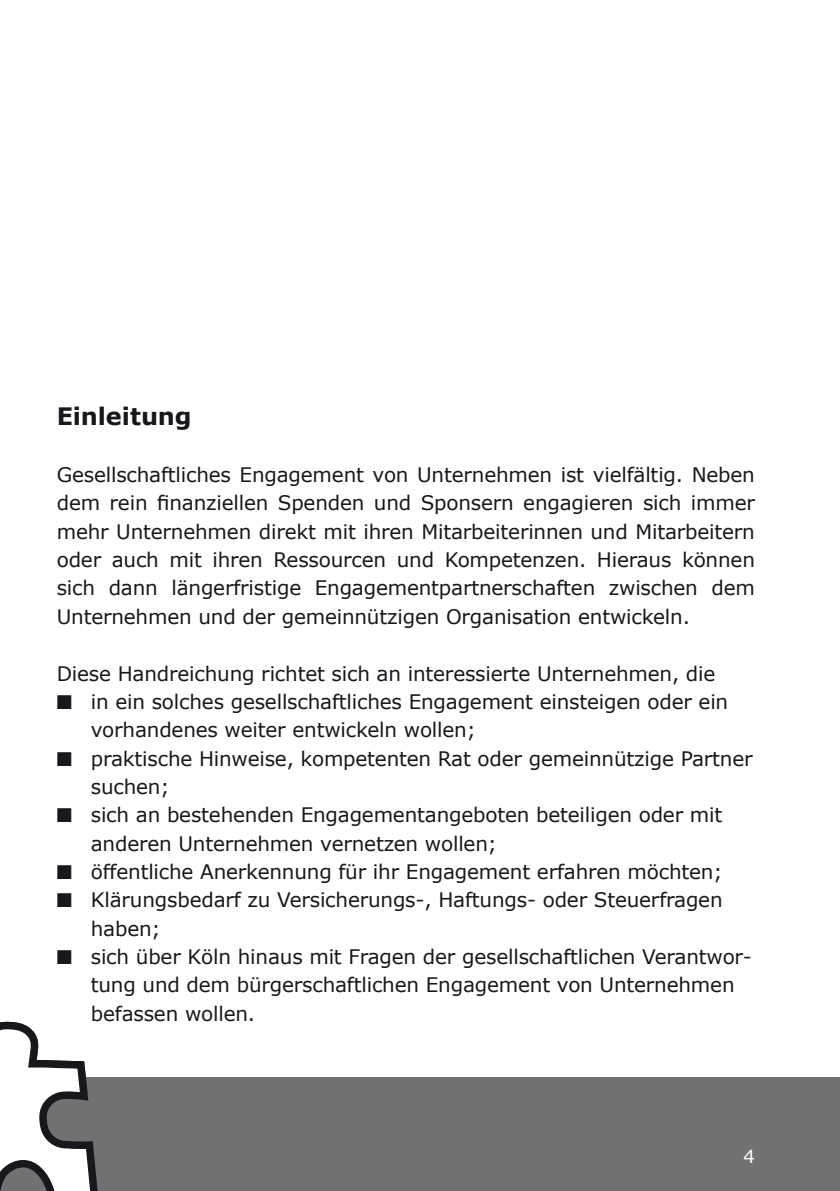
<style>
.page{position:relative;width:840px;height:1191px;background:#fff}
.page>*{position:absolute;margin:0;border:0;box-sizing:border-box;transform-origin:0 0}
.t1{font:700 24px "Verdana";letter-spacing:-.005em;color:#1a171c}
.t2{font:20px/28.4px "Verdana";letter-spacing:-.01em;color:#1a171c}
.t3{font:20px "Zapf Dingbats ITC";color:#1a171c}
.t4{font:18px "Verdana";color:#fff}
</style>
<div class="page">
<div style="left:0;top:1077px;width:839px;height:114px;background:#707172"></div>
<svg style="left:0;top:1021px;width:98px;height:170px"></svg>
<h1 class="t1" style="left:57px;top:401px;width:136px">Einleitung</h1>
<p class="t2" style="left:57px;top:460px;width:699px;text-align:justify">Gesellschaftliches Engagement von Unternehmen ist vielfältig. Neben dem rein finanziellen Spenden und Sponsern engagieren sich immer mehr Unternehmen direkt mit ihren Mitarbeiterinnen und Mitarbeitern oder auch mit ihren Ressourcen und Kompetenzen. Hieraus können sich dann längerfristige Engagementpartnerschaften zwischen dem Unternehmen und der gemeinnützigen Organisation entwickeln.</p>
<p class="t2" style="left:57px;top:658px;width:659px">Diese Handreichung richtet sich an interessierte Unternehmen, die</p>
<p class="t3" style="left:57px;top:692px;width:17px">■</p>
<p class="t2" style="left:91px;top:687px;width:638px">in ein solches gesellschaftliches Engagement einsteigen oder ein vorhandenes weiter entwickeln wollen;</p>
<p class="t3" style="left:57px;top:749px;width:17px">■</p>
<p class="t2" style="left:91px;top:743px;width:663px">praktische Hinweise, kompetenten Rat oder gemeinnützige Partner suchen;</p>
<p class="t3" style="left:57px;top:806px;width:17px">■</p>
<p class="t2" style="left:91px;top:800px;width:632px">sich an bestehenden Engagementangeboten beteiligen oder mit anderen Unternehmen vernetzen wollen;</p>
<p class="t3" style="left:57px;top:862px;width:17px">■</p>
<p class="t2" style="left:91px;top:857px;width:632px">öffentliche Anerkennung für ihr Engagement erfahren möchten;</p>
<p class="t3" style="left:57px;top:891px;width:17px">■</p>
<p class="t2" style="left:91px;top:885px;width:633px">Klärungsbedarf zu Versicherungs-, Haftungs- oder Steuerfragen haben;</p>
<p class="t3" style="left:57px;top:947px;width:17px">■</p>
<p class="t2" style="left:91px;top:942px;width:662px">sich über Köln hinaus mit Fragen der gesellschaftlichen Verantwor&shy;tung und dem bürgerschaftlichen Engagement von Unternehmen befassen wollen.</p>
<p class="t4" style="left:743px;top:1144px;width:13px">4</p>
</div>
